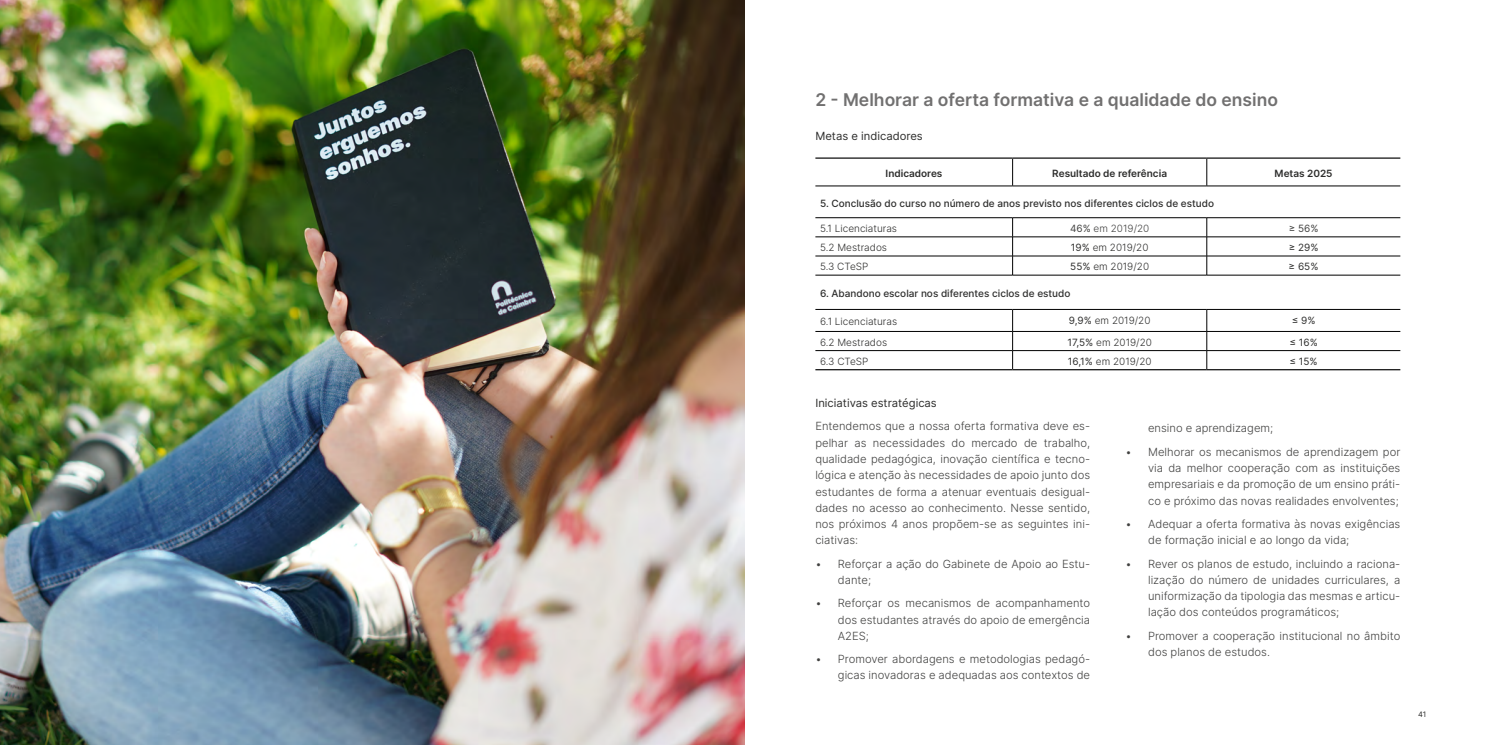
<style>
.page{position:relative;width:1489px;height:745px;background:#fff}
.page>*{position:absolute;margin:0;border:0;box-sizing:border-box;transform-origin:0 0}
.t1{font:600 17.5px "Inter";color:#717070}
.t2{font:300 11.25px/16.2px "Inter";color:#414140;text-align:justify}
.t3{font:11.25px "Inter";color:#2d2d2c}
.t4{font:300 10px "Inter";color:#2d2d2c}
.t5{font:500 10px "Inter";color:#2d2d2c}
.t6{font:600 10px "Inter";color:#2d2d2c}
.t7{font:10px "Inter";color:#2d2d2c}
.t8{font:300 10px "Inter";color:#414140}
.t9{font:10px "Inter";color:#414140}
.t10{font:7.5px "Inter";color:#2d2d2c}
.s1{font-weight:400}
</style>
<div class="page">
<svg style="left:1012px;top:159px;width:1px;height:26px"></svg>
<svg style="left:1206px;top:159px;width:1px;height:26px"></svg>
<svg style="left:1012px;top:218px;width:1px;height:57px"></svg>
<svg style="left:1012px;top:310px;width:1px;height:59px"></svg>
<svg style="left:1206px;top:218px;width:1px;height:57px"></svg>
<svg style="left:1206px;top:310px;width:1px;height:59px"></svg>
<hr style="left:815px;top:217px;width:197px;height:1px;background:#000">
<hr style="left:1012px;top:217px;width:194px;height:1px;background:#000">
<hr style="left:1206px;top:217px;width:194px;height:1px;background:#000">
<hr style="left:815px;top:236px;width:197px;height:1px;background:#000">
<hr style="left:815px;top:331px;width:197px;height:1px;background:#000">
<hr style="left:1012px;top:236px;width:194px;height:1px;background:#000">
<hr style="left:1206px;top:236px;width:194px;height:1px;background:#000">
<hr style="left:815px;top:255px;width:197px;height:1px;background:#000">
<hr style="left:815px;top:350px;width:197px;height:1px;background:#000">
<hr style="left:1012px;top:255px;width:194px;height:1px;background:#000">
<hr style="left:1206px;top:255px;width:194px;height:1px;background:#000">
<hr style="left:815px;top:275px;width:197px;height:1px;background:#000">
<hr style="left:1012px;top:275px;width:194px;height:1px;background:#000">
<hr style="left:1206px;top:275px;width:194px;height:1px;background:#000">
<hr style="left:1012px;top:331px;width:194px;height:1px;background:#000">
<hr style="left:1206px;top:331px;width:194px;height:1px;background:#000">
<hr style="left:1012px;top:350px;width:194px;height:1px;background:#000">
<hr style="left:1206px;top:350px;width:194px;height:1px;background:#000">
<hr style="left:815px;top:157px;width:197px;height:2px;background:#000">
<hr style="left:1012px;top:157px;width:194px;height:2px;background:#000">
<hr style="left:1206px;top:157px;width:194px;height:2px;background:#000">
<hr style="left:815px;top:185px;width:197px;height:1px;background:#000">
<hr style="left:1012px;top:185px;width:194px;height:1px;background:#000">
<hr style="left:1206px;top:185px;width:194px;height:1px;background:#000">
<hr style="left:815px;top:369px;width:197px;height:1px;background:#000">
<hr style="left:1012px;top:369px;width:194px;height:1px;background:#000">
<hr style="left:1206px;top:369px;width:194px;height:1px;background:#000">
<hr style="left:815px;top:309px;width:197px;height:1px;background:#000">
<hr style="left:1012px;top:309px;width:194px;height:1px;background:#000">
<hr style="left:1206px;top:309px;width:194px;height:1px;background:#000">
<img style="left:0;top:0;width:744px;height:744px">
<h1 class="t1" style="left:815px;top:86px;width:464px">2 - Melhorar a oferta formativa e a qualidade do ensino</h1>
<p class="t3" style="left:815px;top:127px;width:109px">Metas e indicadores</p>
<p class="t6" style="left:885px;top:166px;width:58px">Indicadores</p>
<p class="t6" style="left:1052px;top:166px;width:116px">Resultado de referência</p>
<p class="t6" style="left:1274px;top:166px;width:59px">Metas 2025</p>
<p class="t5" style="left:820px;top:196px;width:395px">5. Conclusão do curso no número de anos previsto nos diferentes ciclos de estudo</p>
<p class="t4" style="left:820px;top:221px;width:78px">5.1 Licenciaturas</p>
<p class="t8" style="left:1069px;top:221px;width:81px"><span class="s1">46%</span> em 2019/20</p>
<p class="t9" style="left:1288px;top:221px;width:31px">≥ 56%</p>
<p class="t4" style="left:820px;top:240px;width:68px">5.2 Mestrados</p>
<p class="t4" style="left:1070px;top:240px;width:79px"><span class="s1">19%</span> em 2019/20</p>
<p class="t7" style="left:1288px;top:240px;width:31px">≥ 29%</p>
<p class="t4" style="left:820px;top:259px;width:50px">5.3 CTeSP</p>
<p class="t4" style="left:1070px;top:259px;width:80px"><span class="s1">55%</span> em 2019/20</p>
<p class="t7" style="left:1288px;top:259px;width:31px">≥ 65%</p>
<p class="t5" style="left:820px;top:286px;width:252px">6. Abandono escolar nos diferentes ciclos de estudo</p>
<p class="t4" style="left:820px;top:314px;width:79px">6.1 Licenciaturas</p>
<p class="t4" style="left:1068px;top:313px;width:83px"><span class="s1">9,9%</span> em 2019/20</p>
<p class="t7" style="left:1291px;top:313px;width:25px">≤ 9%</p>
<p class="t4" style="left:820px;top:335px;width:68px">6.2 Mestrados</p>
<p class="t4" style="left:1067px;top:335px;width:86px"><span class="s1">17,5%</span> em 2019/20</p>
<p class="t7" style="left:1289px;top:335px;width:30px">≤ 16%</p>
<p class="t4" style="left:820px;top:354px;width:50px">6.3 CTeSP</p>
<p class="t4" style="left:1067px;top:354px;width:85px"><span class="s1">16,1%</span> em 2019/20</p>
<p class="t7" style="left:1289px;top:354px;width:30px">≤ 15%</p>
<p class="t3" style="left:815px;top:394px;width:123px">Iniciativas estratégicas</p>
<p class="t2" style="left:815px;top:418px;width:276px">Entendemos que a nossa oferta formativa deve es&shy;pelhar as necessidades do mercado de trabalho, qualidade pedagógica, inovação científica e tecno&shy;lógica e atenção às necessidades de apoio junto dos estudantes de forma a atenuar eventuais desigual&shy;dades no acesso ao conhecimento. Nesse sentido, nos próximos 4 anos propõem-se as seguintes ini&shy;ciativas:</p>
<p class="t2" style="left:837px;top:555px;width:254px;text-indent:-22px">• Reforçar a ação do Gabinete de Apoio ao Estu&shy;dante;</p>
<p class="t2" style="left:837px;top:594px;width:254px;text-indent:-22px">• Reforçar os mecanismos de acompanhamento dos estudantes através do apoio de emergência A2ES;</p>
<p class="t2" style="left:815px;top:650px;width:276px;text-align:right">• Promover abordagens e metodologias pedagó&shy;gicas inovadoras e adequadas aos contextos de</p>
<p class="t2" style="left:1147px;top:420px;width:127px">ensino e aprendizagem;</p>
<p class="t2" style="left:1147px;top:443px;width:254px;text-indent:-22px">• Melhorar os mecanismos de aprendizagem por via da melhor cooperação com as instituições empresariais e da promoção de um ensino práti&shy;co e próximo das novas realidades envolventes;</p>
<p class="t2" style="left:1147px;top:515px;width:254px;text-indent:-22px">• Adequar a oferta formativa às novas exigências de formação inicial e ao longo da vida;</p>
<p class="t2" style="left:1147px;top:555px;width:254px;text-indent:-22px">• Rever os planos de estudo, incluindo a raciona&shy;lização do número de unidades curriculares, a uniformização da tipologia das mesmas e articu&shy;lação dos conteúdos programáticos;</p>
<p class="t2" style="left:1147px;top:627px;width:254px;text-indent:-22px">• Promover a cooperação institucional no âmbito dos planos de estudos.</p>
<p class="t10" style="left:1417px;top:708px;width:10px">41</p>
</div>
